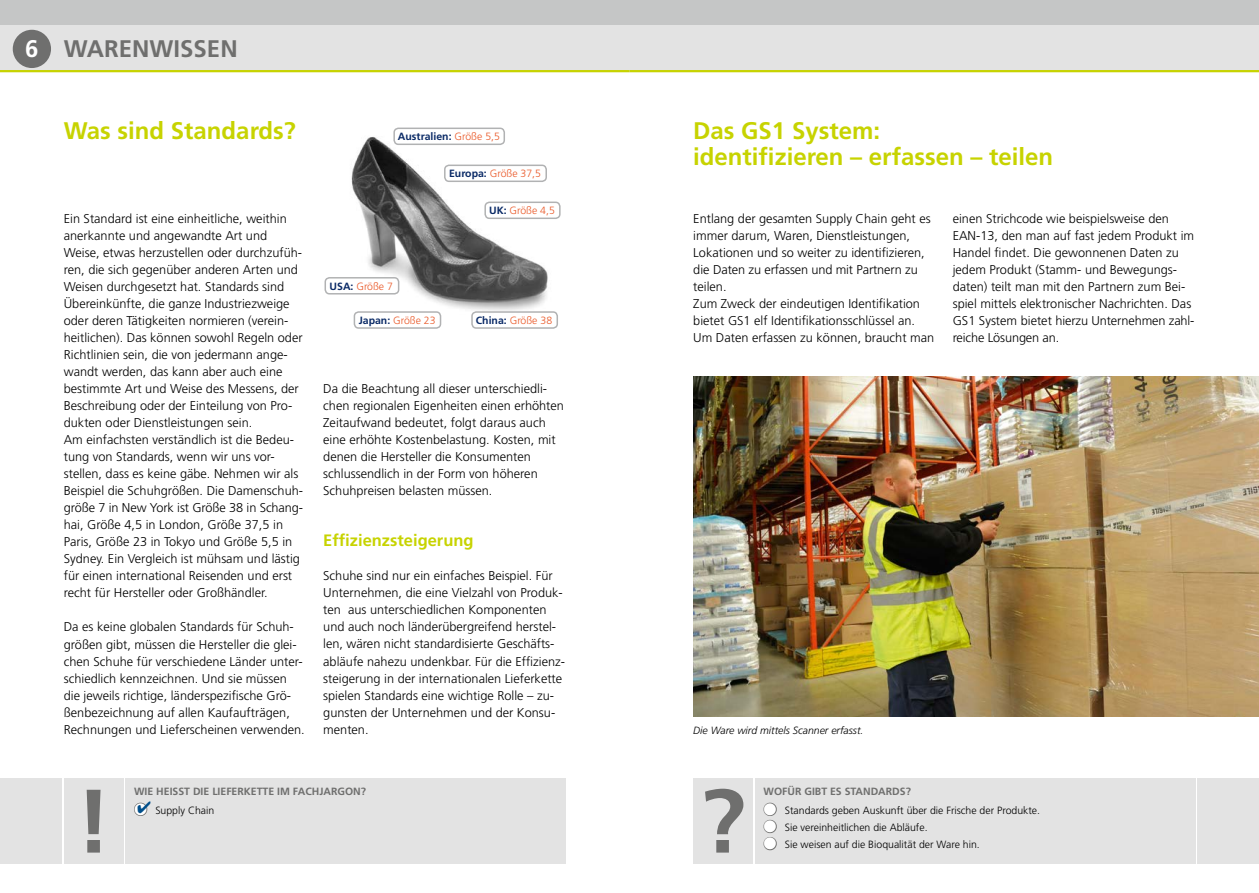
<style>
.page{position:relative;width:1259px;height:893px;background:#fff}
.page>*{position:absolute;margin:0;border:0;box-sizing:border-box;transform-origin:0 0}
.t1{font:700 24px/25.5px "Frutiger CE";color:#c7d300}
.t2{font:700 24px "Frutiger CE";color:#6f6f6e}
.t3{font:700 16.5px "Frutiger CE";color:#c7d300}
.t4{font:300 12.75px/17px "Frutiger CE";color:#000}
.t5{font:300 10.5px "Frutiger CE";color:#000}
.t6{font:300 10.5px "Frutiger CE";color:#ea5827}
.t7{font:700 10.5px "Frutiger CE";color:#6f6f6e}
.t8{font:italic 300 10.5px "Frutiger CE";color:#000}
.t9{font:700 10.5px "Frutiger CE";color:#0a2a66}
.s1{color:#fff}
.s2{font-weight:300;color:#ea5827}
.s3{font-weight:700;color:#0a2a66}
.s4{color:#004f8b}
</style>
<div class="page">
<img style="left:351px;top:127px;width:210px;height:195px">
<img style="left:693px;top:376px;width:566px;height:340px">
<div style="left:1197px;top:778px;width:62px;height:85px;background:#e3e3e3"></div>
<div style="left:755px;top:778px;width:440px;height:85px;background:#e3e3e3"></div>
<div style="left:693px;top:778px;width:60px;height:85px;background:#e3e3e3"></div>
<svg style="left:705px;top:789px;width:38px;height:64px"></svg>
<div style="left:393px;top:128px;width:112px;height:17px;border:2px solid #b1b2b3;border-radius:4px"></div>
<div style="left:444px;top:165px;width:103px;height:17px;border:2px solid #b1b2b3;border-radius:4px"></div>
<div style="left:484px;top:202px;width:76px;height:17px;border:2px solid #b1b2b3;border-radius:4px"></div>
<div style="left:471px;top:311px;width:87px;height:18px;border:2px solid #b1b2b3;border-radius:4px"></div>
<div style="left:324px;top:277px;width:75px;height:18px;border:2px solid #b1b2b3;border-radius:4px"></div>
<div style="left:354px;top:311px;width:87px;height:18px;border:2px solid #b1b2b3;border-radius:4px"></div>
<div style="left:0;top:778px;width:62px;height:85px;background:#e3e3e3"></div>
<div style="left:126px;top:778px;width:440px;height:85px;background:#e3e3e3"></div>
<div style="left:64px;top:778px;width:59px;height:85px;background:#e3e3e3"></div>
<svg style="left:87px;top:790px;width:14px;height:63px"></svg>
<div style="left:0;top:0;width:629px;height:26px;background:#c5c6c6"></div>
<div style="left:629px;top:0;width:630px;height:26px;background:#c5c6c6"></div>
<div style="left:0;top:26px;width:629px;height:46px;background:#e3e3e3"></div>
<div style="left:629px;top:26px;width:630px;height:46px;background:#e3e3e3"></div>
<hr style="left:0;top:70px;width:629px;height:2px;background:#c7d300">
<hr style="left:629px;top:70px;width:630px;height:2px;background:#c7d300">
<div style="left:13px;top:30px;width:38px;height:38px;background:#6f6f6e;border-radius:50%"></div>
<svg style="left:763px;top:802px;width:14px;height:49px"></svg>
<svg style="left:134px;top:802px;width:14px;height:14px"></svg>
<h1 class="t2" style="left:25px;top:35px;width:214px"><span class="s1">6</span> WARENWISSEN</h1>
<h1 class="t1" style="left:64px;top:118px;width:234px">Was sind Standards?</h1>
<h1 class="t1" style="left:693px;top:118px;width:361px">Das GS1 System:<br>identifizieren – erfassen – teilen</h1>
<p class="t9" style="left:398px;top:130px;width:103px">Australien: <span class="s2">Größe 5,5</span></p>
<p class="t6" style="left:449px;top:168px;width:93px"><span class="s3">Europa:</span> Größe 37,5</p>
<p class="t6" style="left:489px;top:205px;width:67px"><span class="s3">UK:</span> Größe 4,5</p>
<p class="t4" style="left:64px;top:210px;width:241px">Ein Standard ist eine einheitliche, weithin anerkannte und angewandte Art und Weise, etwas herzustellen oder durchzufüh&shy;ren, die sich gegenüber anderen Arten und Weisen durchgesetzt hat. Standards sind Übereinkünfte, die ganze Industriezweige oder deren Tätigkeiten normieren (verein&shy;heitlichen). Das können sowohl Regeln oder Richtlinien sein, die von jedermann ange&shy;wandt werden, das kann aber auch eine bestimmte Art und Weise des Messens, der Beschreibung oder der Einteilung von Pro&shy;dukten oder Dienstleistungen sein.<br>Am einfachsten verständlich ist die Bedeu&shy;tung von Standards, wenn wir uns vor&shy;stellen, dass es keine gäbe. Nehmen wir als Beispiel die Schuhgrößen. Die Damenschuh&shy;größe 7 in New York ist Größe 38 in Schang&shy;hai, Größe 4,5 in London, Größe 37,5 in Paris, Größe 23 in Tokyo und Größe 5,5 in Sydney. Ein Vergleich ist mühsam und lästig für einen international Reisenden und erst recht für Hersteller oder Großhändler.</p>
<p class="t4" style="left:64px;top:618px;width:242px">Da es keine globalen Standards für Schuh&shy;größen gibt, müssen die Hersteller die glei&shy;chen Schuhe für verschiedene Länder unter&shy;schiedlich kennzeichnen. Und sie müssen die jeweils richtige, länderspezifische Grö&shy;ßenbezeichnung auf allen Kaufaufträgen, Rechnungen und Lieferscheinen verwenden.</p>
<p class="t4" style="left:693px;top:210px;width:242px">Entlang der gesamten Supply Chain geht es immer darum, Waren, Dienstleistungen, Lokationen und so weiter zu identifizieren, die Daten zu erfassen und mit Partnern zu teilen.<br>Zum Zweck der eindeutigen Identifikation bietet GS1 elf Identifikationsschlüssel an.<br>Um Daten erfassen zu können, braucht man</p>
<p class="t4" style="left:952px;top:210px;width:243px">einen Strichcode wie beispielsweise den EAN-13, den man auf fast jedem Produkt im Handel findet. Die gewonnenen Daten zu jedem Produkt (Stamm- und Bewegungs&shy;daten) teilt man mit den Partnern zum Bei&shy;spiel mittels elektronischer Nachrichten. Das GS1 System bietet hierzu Unternehmen zahl&shy;reiche Lösungen an.</p>
<p class="t6" style="left:329px;top:280px;width:65px"><span class="s3">USA:</span> Größe 7</p>
<p class="t6" style="left:359px;top:314px;width:78px"><span class="s3">Japan:</span> Größe 23</p>
<p class="t6" style="left:476px;top:314px;width:78px"><span class="s3">China:</span> Größe 38</p>
<p class="t4" style="left:323px;top:380px;width:242px">Da die Beachtung all dieser unterschiedli&shy;chen regionalen Eigenheiten einen erhöhten Zeitaufwand bedeutet, folgt daraus auch eine erhöhte Kostenbelastung. Kosten, mit denen die Hersteller die Konsumenten schlussendlich in der Form von höheren Schuhpreisen belasten müssen.</p>
<p class="t3" style="left:323px;top:531px;width:152px">Effizienzsteigerung</p>
<p class="t4" style="left:323px;top:567px;width:243px">Schuhe sind nur ein einfaches Beispiel. Für Unternehmen, die eine Vielzahl von Produk&shy;ten aus unterschiedlichen Komponenten und auch noch länderübergreifend herstel&shy;len, wären nicht standardisierte Geschäfts&shy;abläufe nahezu undenkbar. Für die Effizienz&shy;steigerung in der internationalen Lieferkette spielen Standards eine wichtige Rolle – zu&shy;gunsten der Unternehmen und der Konsu&shy;menten.</p>
<p class="t8" style="left:693px;top:724px;width:172px">Die Ware wird mittels Scanner erfasst.</p>
<p class="t7" style="left:134px;top:785px;width:233px">WIE HEISST DIE LIEFERKETTE IM FACHJARGON?</p>
<p class="t5" style="left:134px;top:804px;width:82px"><span class="s1">●</span><span class="s4">✔</span> Supply Chain</p>
<p class="t7" style="left:763px;top:785px;width:149px">WOFÜR GIBT ES STANDARDS?</p>
<p class="t5" style="left:763px;top:804px;width:278px"><span class="s1">●</span> Standards geben Auskunft über die Frische der Produkte.</p>
<p class="t5" style="left:763px;top:821px;width:165px"><span class="s1">●</span> Sie vereinheitlichen die Abläufe.</p>
<p class="t5" style="left:763px;top:838px;width:218px"><span class="s1">●</span> Sie weisen auf die Bioqualität der Ware hin.</p>
</div>
